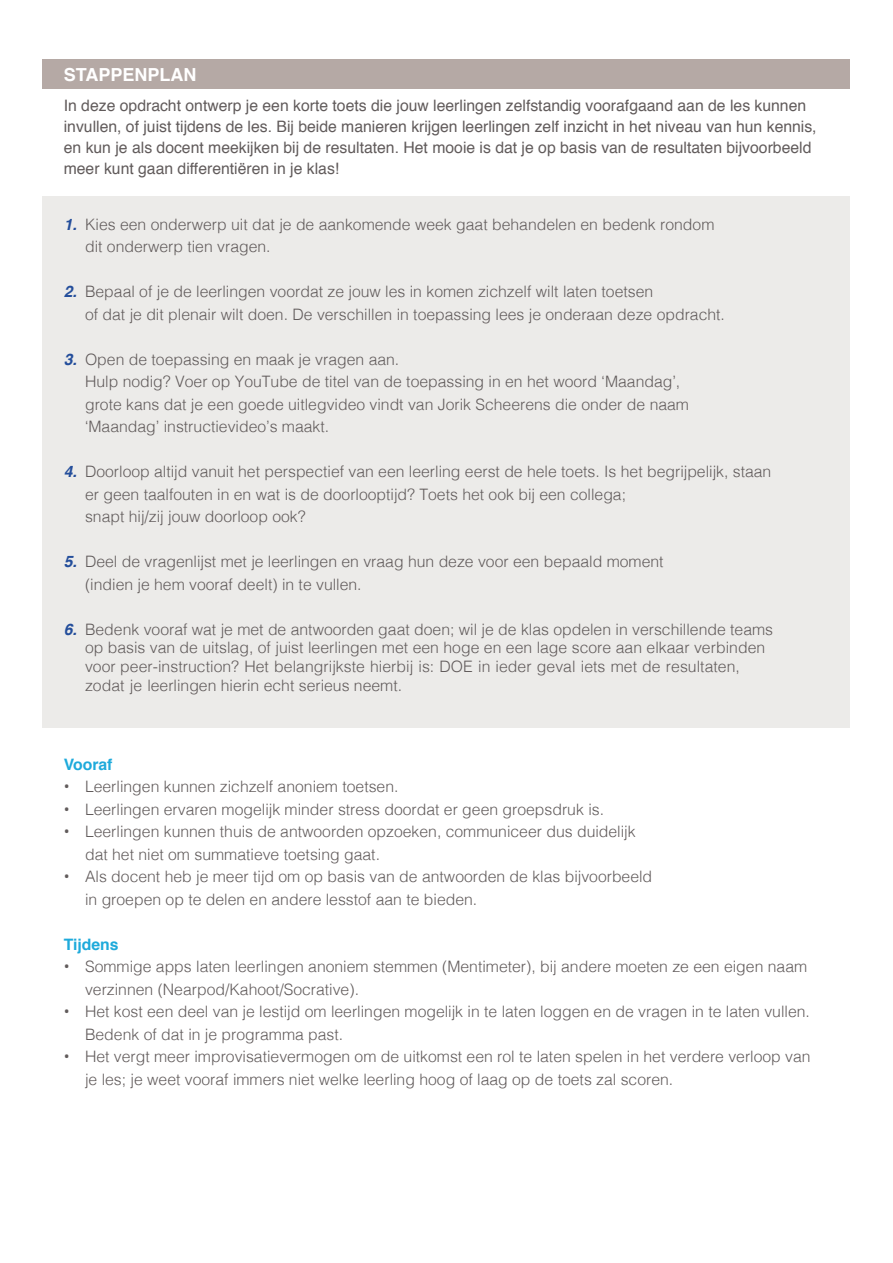
<style>
.page{position:relative;width:893px;height:1263px;background:#fff}
.page>*{position:absolute;margin:0;border:0;box-sizing:border-box;transform-origin:0 0}
._2_SUBKOPPEN{font:700 18px "Helvetica";color:#fff}
._2_BODY{font:300 15.75px/22.5px "Helvetica";color:#615b5b}
._2_INLEIDING{font:15.75px/21px "Helvetica";color:#615b5b}
._2_BODY-2{font:700 15.75px "Helvetica";color:#1eaadb}
.s1{font-weight:700;font-style:italic;color:#244e9b}
.s2{font-family:"Open Sans";font-weight:400}
</style>
<div class="page">
<div style="left:43px;top:60px;width:807px;height:29px;background:#b5a9a5"></div>
<div style="left:43px;top:196px;width:807px;height:531px;background:#ecebe9"></div>
<p class="_2_SUBKOPPEN" style="left:64px;top:60px;width:134px">STAPPENPLAN</p>
<p class="_2_INLEIDING" style="left:64px;top:95px;width:754px">In deze opdracht ontwerp je een korte toets die jouw leerlingen zelfstandig voorafgaand aan de les kunnen invullen, of juist tijdens de les. Bij beide manieren krijgen leerlingen zelf inzicht in het niveau van hun kennis, en kun je als docent meekijken bij de resultaten. Het mooie is dat je op basis van de resultaten bijvoorbeeld meer kunt gaan differentiëren in je klas!</p>
<p class="_2_BODY" style="left:85px;top:212px;width:631px;text-indent:-21px"><span class="s1">1.</span> Kies een onderwerp uit dat je de aankomende week gaat behandelen en bedenk rondom dit onderwerp tien vragen.</p>
<p class="_2_BODY" style="left:85px;top:279px;width:641px;text-indent:-21px"><span class="s1">2.</span> Bepaal of je de leerlingen voordat ze jouw les in komen zichzelf wilt laten toetsen<br>of dat je dit plenair wilt doen. De verschillen in toepassing lees je onderaan deze opdracht.</p>
<p class="_2_BODY" style="left:85px;top:347px;width:605px;text-indent:-21px"><span class="s1">3.</span> Open de toepassing en maak je vragen aan.<br>Hulp nodig? Voer op YouTube de titel van de toepassing in en het woord ‘Maandag’, grote kans dat je een goede uitlegvideo vindt van Jorik Scheerens die onder de naam ‘Maandag’ instructievideo’s maakt.</p>
<p class="_2_BODY" style="left:85px;top:459px;width:688px;text-indent:-21px"><span class="s1">4.</span> Doorloop altijd vanuit het perspectief van een leerling eerst de hele toets. Is het begrijpelijk, staan er geen taalfouten in en wat is de doorlooptijd? Toets het ook bij een collega;<br>snapt hij/zij jouw doorloop ook?</p>
<p class="_2_BODY" style="left:85px;top:549px;width:580px;text-indent:-21px"><span class="s1">5.</span> Deel de vragenlijst met je leerlingen en vraag hun deze voor een bepaald moment (indien je hem vooraf deelt) in te vullen.</p>
<p class="_2_BODY" style="left:85px;top:618px;width:690px;line-height:18.9px;text-indent:-21px"><span class="s1">6.</span> Bedenk vooraf wat je met de antwoorden gaat doen; wil je de klas opdelen in verschillende teams op basis van de uitslag, of juist leerlingen met een hoge en een lage score aan elkaar verbinden voor peer-instruction? Het belangrijkste hierbij is: DOE in ieder geval iets met de resultaten, zodat je leerlingen hierin echt serieus neemt.</p>
<p class="_2_BODY-2" style="left:64px;top:751px;width:50px">Vooraf</p>
<p class="_2_BODY" style="left:64px;top:774px;width:336px"><span class="s2">•</span> Leerlingen kunnen zichzelf anoniem toetsen.</p>
<p class="_2_BODY" style="left:64px;top:797px;width:542px"><span class="s2">•</span> Leerlingen ervaren mogelijk minder stress doordat er geen groepsdruk is.</p>
<p class="_2_BODY" style="left:64px;top:819px;width:573px"><span class="s2">•</span> Leerlingen kunnen thuis de antwoorden opzoeken, communiceer dus duidelijk</p>
<p class="_2_BODY" style="left:85px;top:842px;width:296px">dat het niet om summatieve toetsing gaat.</p>
<p class="_2_BODY" style="left:64px;top:864px;width:590px"><span class="s2">•</span> Als docent heb je meer tijd om op basis van de antwoorden de klas bijvoorbeeld</p>
<p class="_2_BODY" style="left:85px;top:887px;width:394px">in groepen op te delen en andere lesstof aan te bieden.</p>
<p class="_2_BODY-2" style="left:64px;top:931px;width:56px">Tijdens</p>
<p class="_2_BODY" style="left:85px;top:954px;width:724px;text-indent:-21px"><span class="s2">•</span> Sommige apps laten leerlingen anoniem stemmen (Mentimeter), bij andere moeten ze een eigen naam verzinnen (Nearpod/Kahoot/Socrative).</p>
<p class="_2_BODY" style="left:85px;top:999px;width:726px;text-indent:-21px"><span class="s2">•</span> Het kost een deel van je lestijd om leerlingen mogelijk in te laten loggen en de vragen in te laten vullen.<br>Bedenk of dat in je programma past.</p>
<p class="_2_BODY" style="left:85px;top:1044px;width:727px;text-indent:-21px"><span class="s2">•</span> Het vergt meer improvisatievermogen om de uitkomst een rol te laten spelen in het verdere verloop van je les; je weet vooraf immers niet welke leerling hoog of laag op de toets zal scoren.</p>
</div>
